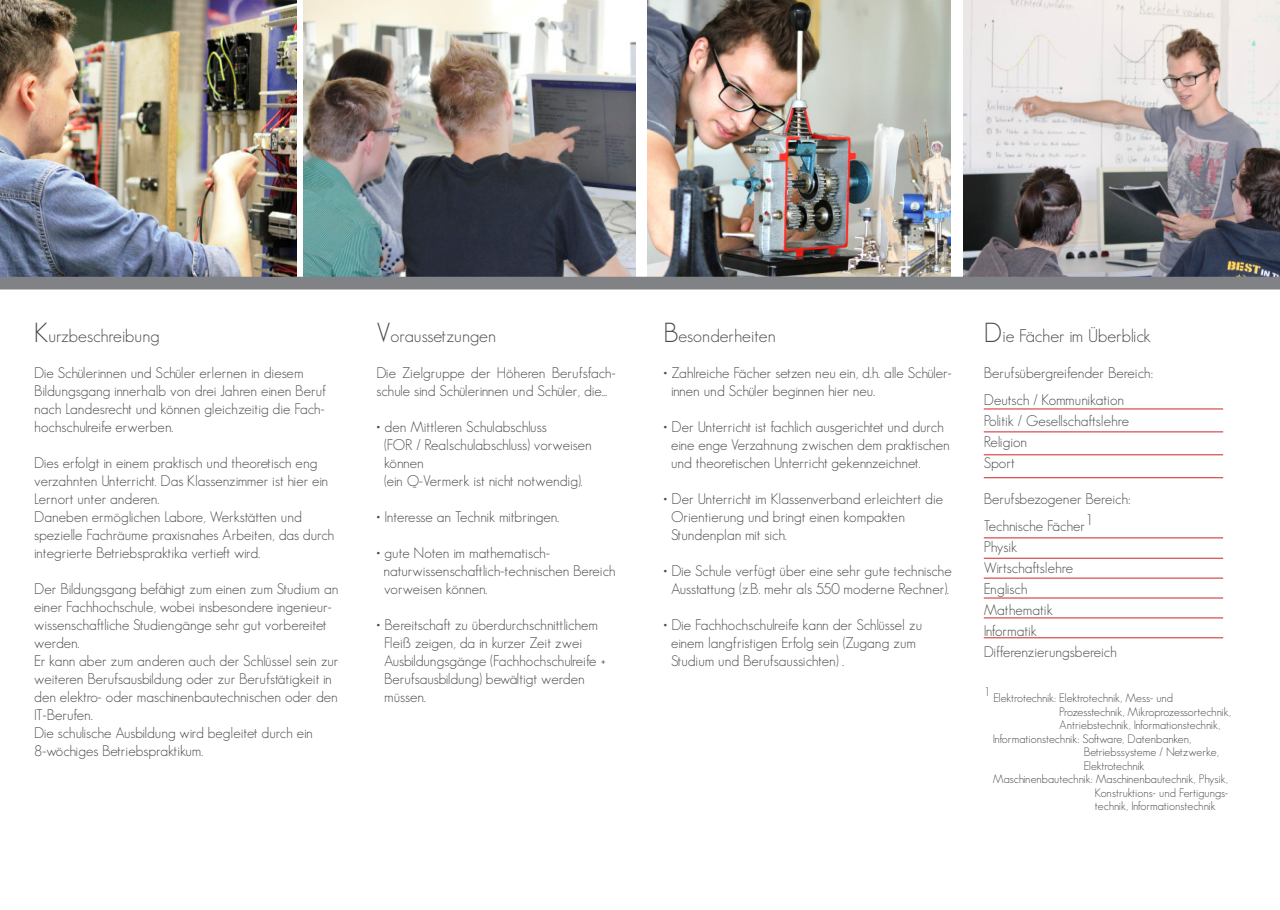
<style>
.page{position:relative;width:1280px;height:910px;background:#fff}
.page>*{position:absolute;margin:0;border:0;box-sizing:border-box;transform-origin:0 0}
.t1{font:300 18px "Geosans";color:#494a4b}
.t2{font:300 15px/18px "Geosans";color:#494a4b}
.t3{font:300 12px "Geosans";color:#494a4b}
.s1{font-size:27px}
</style>
<div class="page">
<hr style="left:984px;top:455px;width:239px;height:1px;background:#d1232a">
<hr style="left:984px;top:409px;width:239px;height:1px;background:#d1232a">
<hr style="left:984px;top:432px;width:239px;height:1px;background:#d1232a">
<hr style="left:984px;top:477px;width:239px;height:1px;background:#d1232a">
<hr style="left:984px;top:558px;width:239px;height:1px;background:#d1232a">
<hr style="left:984px;top:618px;width:239px;height:1px;background:#d1232a">
<hr style="left:984px;top:578px;width:239px;height:1px;background:#d1232a">
<hr style="left:984px;top:598px;width:239px;height:1px;background:#d1232a">
<hr style="left:984px;top:638px;width:239px;height:1px;background:#d1232a">
<img style="left:0;top:0;width:296px;height:277px">
<img style="left:303px;top:0;width:332px;height:277px">
<img style="left:647px;top:0;width:303px;height:277px">
<img style="left:963px;top:0;width:317px;height:277px">
<div style="left:1px;top:277px;width:1278px;height:12px;background:#808285"></div>
<hr style="left:984px;top:538px;width:239px;height:1px;background:#d1232a">
<p class="t1" style="left:34px;top:326px;width:127px"><span class="s1">K</span>urzbeschreibung</p>
<p class="t2" style="left:34px;top:364px;width:293px">Die Schülerinnen und Schüler erlernen in diesem Bildungsgang innerhalb von drei Jahren einen Beruf nach Landesrecht und können gleichzeitig die Fach&shy;hochschulreife erwerben.</p>
<p class="t2" style="left:34px;top:454px;width:302px">Dies erfolgt in einem praktisch und theoretisch eng verzahnten Unterricht. Das Klassenzimmer ist hier ein Lernort unter anderen.<br>Daneben ermöglichen Labore, Werkstätten und spezielle Fachräume praxisnahes Arbeiten, das durch integrierte Betriebspraktika vertieft wird.</p>
<p class="t2" style="left:34px;top:580px;width:306px">Der Bildungsgang befähigt zum einen zum Studium an einer Fachhochschule, wobei insbesondere ingenieur&shy;wissenschaftliche Studiengänge sehr gut vorbereitet werden.<br>Er kann aber zum anderen auch der Schlüssel sein zur weiteren Berufsausbildung oder zur Berufstätigkeit in den elektro- oder maschinenbautechnischen oder den IT-Berufen.<br>Die schulische Ausbildung wird begleitet durch ein 8-wöchiges Betriebspraktikum.</p>
<p class="t1" style="left:376px;top:326px;width:121px"><span class="s1">V</span>oraussetzungen</p>
<p class="t2" style="left:376px;top:364px;width:241px">Die Zielgruppe der Höheren Berufsfach&shy;schule sind Schülerinnen und Schüler, die...</p>
<p class="t2" style="left:384px;top:418px;width:209px;text-indent:-8px">• den Mittleren Schulabschluss<br>(FOR / Realschulabschluss) vorweisen können<br>(ein Q-Vermerk ist nicht notwendig).</p>
<p class="t2" style="left:376px;top:508px;width:184px">• Interesse an Technik mitbringen.</p>
<p class="t2" style="left:383px;top:544px;width:234px;text-indent:-7px">• gute Noten im mathematisch&shy;naturwissenschaftlich-technischen Bereich vorweisen können.</p>
<p class="t2" style="left:384px;top:616px;width:224px;text-indent:-8px">• Bereitschaft zu überdurchschnittlichem Fleiß zeigen, da in kurzer Zeit zwei Ausbildungsgänge (Fachhochschulreife + Berufsausbildung) bewältigt werden müssen.</p>
<p class="t1" style="left:663px;top:326px;width:114px"><span class="s1">B</span>esonderheiten</p>
<p class="t2" style="left:671px;top:364px;width:282px;text-indent:-8px">• Zahlreiche Fächer setzen neu ein, d.h. alle Schüler&shy;innen und Schüler beginnen hier neu.</p>
<p class="t2" style="left:671px;top:418px;width:280px;text-indent:-8px">• Der Unterricht ist fachlich ausgerichtet und durch eine enge Verzahnung zwischen dem praktischen und theoretischen Unterricht gekennzeichnet.</p>
<p class="t2" style="left:671px;top:490px;width:274px;text-indent:-8px">• Der Unterricht im Klassenverband erleichtert die<br>Orientierung und bringt einen kompakten<br>Stundenplan mit sich.</p>
<p class="t2" style="left:663px;top:562px;width:290px;text-align:center">• Die Schule verfügt über eine sehr gute technische<br>Ausstattung (z.B. mehr als 550 moderne Rechner).</p>
<p class="t2" style="left:671px;top:616px;width:253px;text-indent:-8px">• Die Fachhochschulreife kann der Schlüssel zu einem langfristigen Erfolg sein (Zugang zum<br>Studium und Berufsaussichten) .</p>
<p class="t1" style="left:984px;top:326px;width:169px"><span class="s1">D</span>ie Fächer im Überblick</p>
<p class="t2" style="left:984px;top:359px;width:171px;line-height:27px">Berufsübergreifender Bereich:<br>Deutsch / Kommunikation</p>
<p class="t2" style="left:984px;top:410px;width:147px;line-height:21px">Politik / Gesellschaftslehre<br>Religion<br>Sport</p>
<p class="t2" style="left:984px;top:485px;width:148px;line-height:27px">Berufsbezogener Bereich:<br>Technische Fächer1</p>
<p class="t2" style="left:984px;top:536px;width:135px;line-height:21px">Physik<br>Wirtschaftslehre<br>Englisch<br>Mathematik<br>Informatik<br>Differenzierungsbereich</p>
<p class="t3" style="left:984px;top:685px;width:8px">1</p>
<p class="t3" style="left:993px;top:691px;width:181px">Elektrotechnik: Elektrotechnik, Mess- und</p>
<p class="t3" style="left:1059px;top:705px;width:173px">Prozesstechnik, Mikroprozessortechnik,</p>
<p class="t3" style="left:1059px;top:718px;width:163px">Antriebstechnik, Informationstechnik,</p>
<p class="t3" style="left:993px;top:732px;width:200px">Informationstechnik: Software, Datenbanken,</p>
<p class="t3" style="left:1084px;top:745px;width:137px">Betriebssysteme / Netzwerke,</p>
<p class="t3" style="left:1084px;top:759px;width:62px">Elektrotechnik</p>
<p class="t3" style="left:993px;top:772px;width:236px">Maschinenbautechnik: Maschinenbautechnik, Physik,</p>
<p class="t3" style="left:1095px;top:786px;width:135px">Konstruktions- und Fertigungs-</p>
<p class="t3" style="left:1095px;top:799px;width:122px">technik, Informationstechnik</p>
</div>
